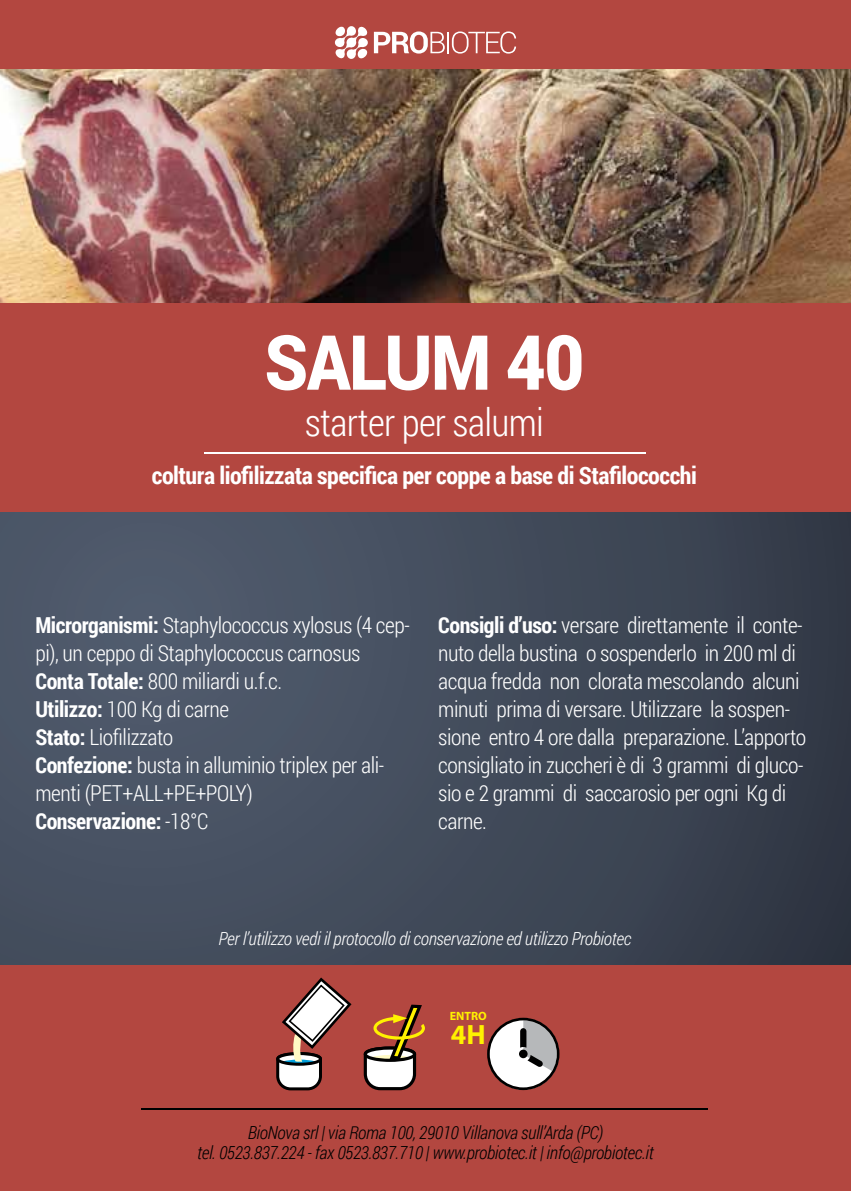
<style>
.page{position:relative;width:851px;height:1191px;background:#fff}
.page>*{position:absolute;margin:0;border:0;box-sizing:border-box;transform-origin:0 0}
.t1{font:900 76px "Roboto";letter-spacing:-.02em;color:#fff;scale:.91 1}
.t2{font:300 38px "Roboto Condensed";letter-spacing:-.02em;color:#fff}
.t3{font:700 28px "Myriad Pro";color:#fff200}
.t4{font:700 24px "Roboto Condensed";letter-spacing:-.02em;color:#fff}
.t5{font:300 22px/28px "Roboto Condensed";letter-spacing:-.02em;color:#fff}
.t6{font:italic 300 18px/20px "Roboto Condensed";letter-spacing:-.02em;color:#000;text-align:center}
.t7{font:italic 300 18px "Roboto Condensed";letter-spacing:-.02em;color:#fff}
.t8{font:700 12px "Myriad Pro";color:#fff200}
.s1{font-weight:700}
</style>
<div class="page">
<img style="left:0;top:69px;width:850px;height:234px">
<div style="left:0;top:0;width:850px;height:69px;background:#b34740"></div>
<div style="left:0;top:948px;width:850px;height:243px;background:#b34740"></div>
<div style="left:0;top:303px;width:850px;height:226px;background:#b34740"></div>
<div style="left:0;top:512px;width:850px;height:452px;background:linear-gradient(to right,#505b6d,#343c49)"></div>
<svg style="left:334px;top:26px;width:34px;height:33px"></svg>
<svg style="left:374px;top:31px;width:70px;height:23px"></svg>
<hr style="left:447px;top:32px;width:2px;height:21px;background:#fff">
<svg style="left:452px;top:31px;width:64px;height:23px"></svg>
<hr style="left:205px;top:452px;width:441px;height:2px;background:#fff">
<hr style="left:141px;top:1108px;width:566px;height:2px;background:#000">
<svg style="left:363px;top:1004px;width:62px;height:86px"></svg>
<svg style="left:276px;top:977px;width:75px;height:113px"></svg>
<svg style="left:487px;top:1017px;width:72px;height:73px"></svg>
<h1 class="t1" style="left:264px;top:309px;width:353px">SALUM 40</h1>
<h2 class="t2" style="left:305px;top:396px;width:240px">starter per salumi</h2>
<p class="t4" style="left:152px;top:458px;width:546px">coltura liofilizzata specifica per coppe a base di Stafilococchi</p>
<p class="t5" style="left:35px;top:611px;width:376px"><span class="s1">Microrganismi:</span> Staphylococcus xylosus (4 cep&shy;pi), un ceppo di Staphylococcus carnosus <span class="s1">Conta Totale:</span> 800 miliardi u.f.c.<br><span class="s1">Utilizzo:</span> 100 Kg di carne<br><span class="s1">Stato:</span> Liofilizzato<br><span class="s1">Confezione:</span> busta in alluminio triplex per ali&shy;menti (PET+ALL+PE+POLY)<br><span class="s1">Conservazione:</span> -18°C</p>
<p class="t5" style="left:438px;top:611px;width:369px"><span class="s1">Consigli d’uso:</span> versare direttamente il conte&shy;nuto della bustina o sospenderlo in 200 ml di acqua fredda non clorata mescolando alcuni minuti prima di versare. Utilizzare la sospen&shy;sione entro 4 ore dalla preparazione. L’apporto consigliato in zuccheri è di 3 grammi di gluco&shy;sio e 2 grammi di saccarosio per ogni Kg di carne.</p>
<p class="t7" style="left:218px;top:926px;width:414px">Per l’utilizzo vedi il protocollo di conservazione ed utilizzo Probiotec</p>
<p class="t8" style="left:450px;top:1008px;width:38px">ENTRO</p>
<p class="t3" style="left:451px;top:1016px;width:36px">4H</p>
<p class="t6" style="left:197px;top:1121px;width:458px">BioNova srl | via Roma 100, 29010 Villanova sull’Arda (PC)<br>tel. 0523.837.224 - fax 0523.837.710 | www.probiotec.it | info@probiotec.it</p>
</div>
